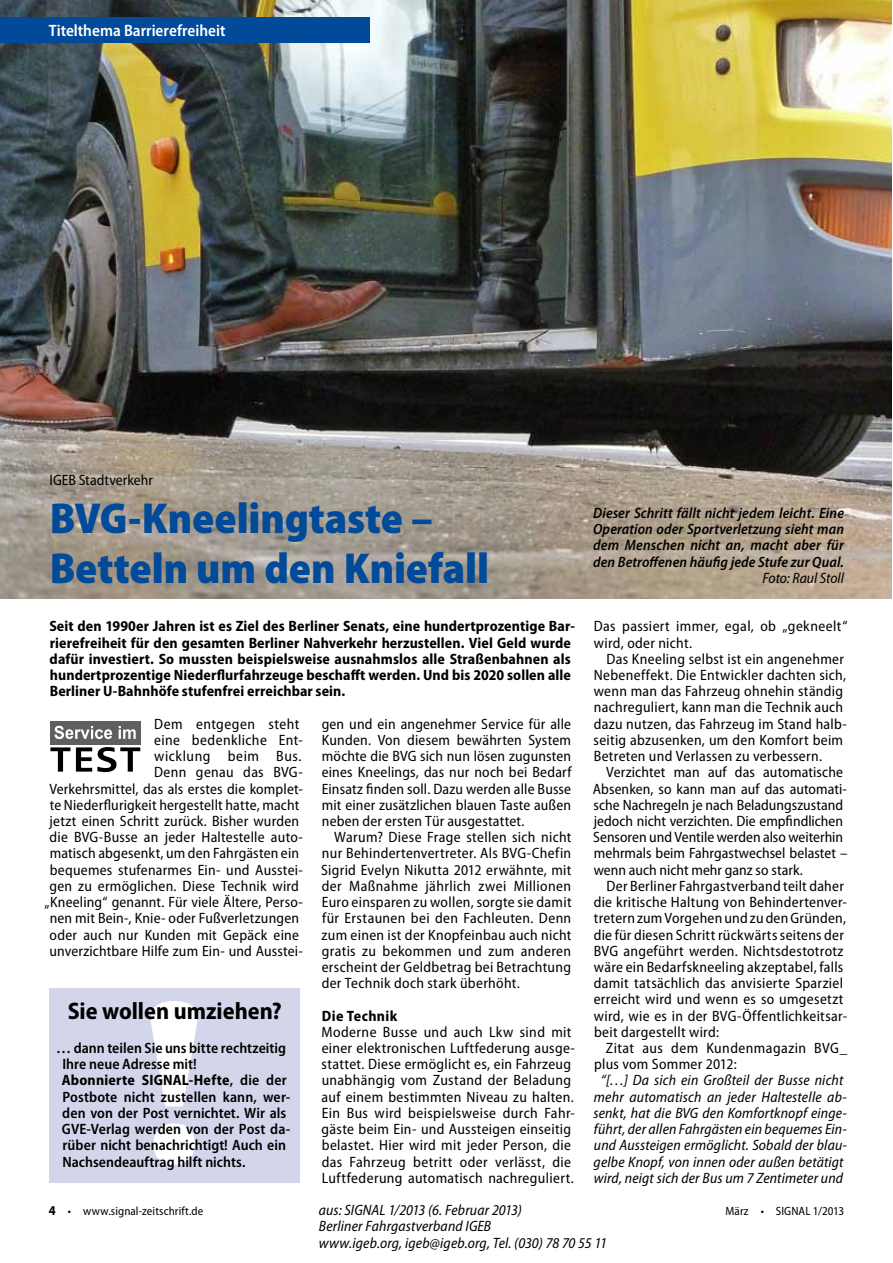
<style>
.page{position:relative;width:893px;height:1263px;background:#fff}
.page>*{position:absolute;margin:0;border:0;box-sizing:border-box;transform-origin:0 0}
.t1{font:700 238.5px "Britannic";color:#fff}
.t2{font:900 semi-condensed 43.5px/49.5px "Myriad Pro";letter-spacing:-.005em;color:#004a99}
.t3{font:700 semi-condensed 24px "Myriad Pro";color:#000}
.t4{font:600 semi-condensed 16.5px "Myriad Pro";color:#fff}
.t5{font:semi-condensed 15px/16.2px "Myriad Pro";letter-spacing:.02em;color:#000}
.t6{font:italic semi-condensed 15px/16.2px "Myriad Pro";letter-spacing:.01em;color:#000;text-align:center}
.t7{font:700 semi-condensed 15px/16.2px "Myriad Pro";letter-spacing:.005em;color:#000}
.t8{font:semi-condensed 15px/16.2px "Myriad Pro";color:#000}
.t9{font:600 semi-condensed 15px/16.2px "Myriad Pro";letter-spacing:.005em;color:#000}
.t10{font:italic 600 semi-condensed 15px/16.2px "Myriad Pro";letter-spacing:.005em;color:#000;text-align:justify}
.t11{font:700 semi-condensed 15px "Myriad Pro";letter-spacing:.025em;color:#000}
.t12{font:semi-condensed 12px "Myriad Pro";letter-spacing:.01em;color:#000}
.s1{font-weight:700}
.s2{font-weight:700;font-size:13.5px}
</style>
<div class="page">
<img style="left:0;top:0;width:891px;height:599px">
<div style="left:0;top:17px;width:370px;height:26px;background:#004a99"></div>
<div style="left:49px;top:988px;width:251px;height:195px;background:#d3d6ea"></div>
<div style="left:50px;top:721px;width:91px;height:24px;background:#5f5f5f"></div>
<svg style="left:54px;top:726px;width:58px;height:13px"></svg>
<svg style="left:119px;top:726px;width:17px;height:13px"></svg>
<svg style="left:50px;top:747px;width:20px;height:25px"></svg>
<svg style="left:76px;top:747px;width:64px;height:25px"></svg>
<p class="t4" style="left:49px;top:22px;width:178px">Titelthema Barrierefreiheit</p>
<p class="t8" style="left:50px;top:473px;width:105px">IGEB Stadtverkehr</p>
<h2 class="t2" style="left:50px;top:494px;width:441px">BVG-Kneelingtaste –<br>Betteln um den Kniefall</h2>
<p class="t7" style="left:49px;top:618px;width:527px">Seit den 1990er Jahren ist es Ziel des Berliner Senats, eine hundertprozentige Bar&shy;rierefreiheit für den gesamten Berliner Nahverkehr herzustellen. Viel Geld wurde dafür investiert. So mussten beispielsweise ausnahmslos alle Straßenbahnen als hundertprozentige Niederflurfahrzeuge beschafft werden. Und bis 2020 sollen alle Berliner U‑Bahnhöfe stufenfrei erreichbar sein.</p>
<p class="t5" style="left:45px;top:716px;width:260px;text-align:right">Dem entgegen steht<br>eine bedenkliche Ent-<br>wicklung beim Bus.<br>Denn genau das BVG-<br>Verkehrsmittel, das als erstes die komplet&shy;te Niederflurigkeit hergestellt hatte, macht jetzt einen Schritt zurück. Bisher wurden die BVG-Busse an jeder Haltestelle auto&shy;matisch abgesenkt, um den Fahrgästen ein bequemes stufenarmes Ein- und Ausstei&shy;gen zu ermöglichen. Diese Technik wird „Kneeling“ genannt. Für viele Ältere, Perso&shy;nen mit Bein-, Knie- oder Fußverletzungen oder auch nur Kunden mit Gepäck eine unverzichtbare Hilfe zum Ein- und Ausstei-</p>
<p class="t5" style="left:322px;top:716px;width:251px;text-align:justify">gen und ein angenehmer Service für alle Kunden. Von diesem bewährten System möchte die BVG sich nun lösen zugunsten eines Kneelings, das nur noch bei Bedarf Einsatz finden soll. Dazu werden alle Busse mit einer zusätzlichen blauen Taste außen neben der ersten Tür ausgestattet.</p>
<p class="t5" style="left:321px;top:829px;width:252px;text-align:justify;text-indent:13px">Warum? Diese Frage stellen sich nicht nur Behindertenvertreter. Als BVG-Chefin Sigrid Evelyn Nikutta 2012 erwähnte, mit der Maßnahme jährlich zwei Millionen Euro einsparen zu wollen, sorgte sie damit für Erstaunen bei den Fachleuten. Denn zum einen ist der Knopfeinbau auch nicht gratis zu bekommen und zum anderen erscheint der Geldbetrag bei Betrachtung der Technik doch stark überhöht.</p>
<p class="t11" style="left:322px;top:1007px;width:77px">Die Technik</p>
<p class="t5" style="left:322px;top:1024px;width:255px">Moderne Busse und auch Lkw sind mit einer elektronischen Luftfederung ausge&shy;stattet. Diese ermöglicht es, ein Fahrzeug unabhängig vom Zustand der Beladung auf einem bestimmten Niveau zu halten.<br>Ein Bus wird beispielsweise durch Fahr&shy;gäste beim Ein- und Aussteigen einseitig belastet. Hier wird mit jeder Person, die das Fahrzeug betritt oder verlässt, die Luftfederung automatisch nachreguliert.</p>
<h1 class="t1" style="left:131px;top:949px;width:88px">!</h1>
<h3 class="t3" style="left:68px;top:997px;width:215px">Sie wollen umziehen?</h3>
<p class="t9" style="left:62px;top:1040px;width:230px;text-indent:-5px">… dann teilen Sie uns bitte rechtzeitig Ihre neue Adresse mit!<br><span class="s1">Abonnierte SIGNAL-Hefte</span>, die der Postbote nicht zustellen kann, wer&shy;den von der Post vernichtet. Wir als GVE-Verlag werden von der Post da&shy;rüber nicht benachrichtigt! Auch ein Nachsendeauftrag hilft nichts.</p>
<p class="t10" style="left:593px;top:505px;width:252px">Dieser Schritt fällt nicht jedem leicht. Eine Operation oder Sportverletzung sieht man dem Menschen nicht an, macht aber für den Betroffenen häufig jede Stufe zur Qual.</p>
<p class="t6" style="left:762px;top:570px;width:83px">Foto: Raul Stoll</p>
<p class="t5" style="left:594px;top:619px;width:255px">Das passiert immer, egal, ob „gekneelt“ wird, oder nicht.</p>
<p class="t5" style="left:593px;top:651px;width:255px;text-indent:13px">Das Kneeling selbst ist ein angenehmer Nebeneffekt. Die Entwickler dachten sich, wenn man das Fahrzeug ohnehin ständig nachreguliert, kann man die Technik auch dazu nutzen, das Fahrzeug im Stand halb&shy;seitig abzusenken, um den Komfort beim Betreten und Verlassen zu verbessern.</p>
<p class="t8" style="left:593px;top:764px;width:256px;text-indent:13px">Verzichtet man auf das automatische Absenken, so kann man auf das automati&shy;sche Nachregeln je nach Beladungszustand jedoch nicht verzichten. Die empfindlichen Sensoren und Ventile werden also weiterhin mehrmals beim Fahrgastwechsel belastet – wenn auch nicht mehr ganz so stark.</p>
<p class="t5" style="left:594px;top:878px;width:255px;text-indent:13px">Der Berliner Fahrgastverband teilt daher die kritische Haltung von Behindertenver&shy;tretern zumVorgehen und zu denGründen, die für diesen Schritt rückwärtsseitens der BVG angeführt werden. Nichtsdestotrotz wäre ein Bedarfskneeling akzeptabel, falls damit tatsächlich das anvisierte Sparziel erreicht wird und wenn es so umgesetzt wird, wie es in der BVG-Öffentlichkeitsar&shy;beit dargestellt wird:</p>
<p class="t5" style="left:594px;top:1040px;width:255px;text-indent:12px">Zitat aus dem Kundenmagazin BVG_ plus vom Sommer 2012:</p>
<p class="t6" style="left:593px;top:1073px;width:255px">“[…] Da sich ein Großteil der Busse nicht mehr automatisch an jeder Haltestelle ab&shy;senkt, hat die BVG den Komfortknopf einge&shy;führt, der allen Fahrgästen ein bequemes Ein&shy;und Aussteigen ermöglicht. Sobald der blau&shy;gelbe Knopf, von innen oder außen betätigt wird, neigt sich der Bus um 7 Zentimeter und</p>
<p class="t6" style="left:319px;top:1202px;width:289px;text-align:left">aus: SIGNAL 1/2013 (6. Februar 2013)<br>Berliner Fahrgastverband IGEB<br>www.igeb.org, igeb@igeb.org, Tel. (030) 78 70 55 11</p>
<p class="t12" style="left:49px;top:1205px;width:156px"><span class="s2">4</span> • www.signal-zeitschrift.de</p>
<p class="t12" style="left:725px;top:1205px;width:120px">März • SIGNAL 1/2013</p>
</div>
